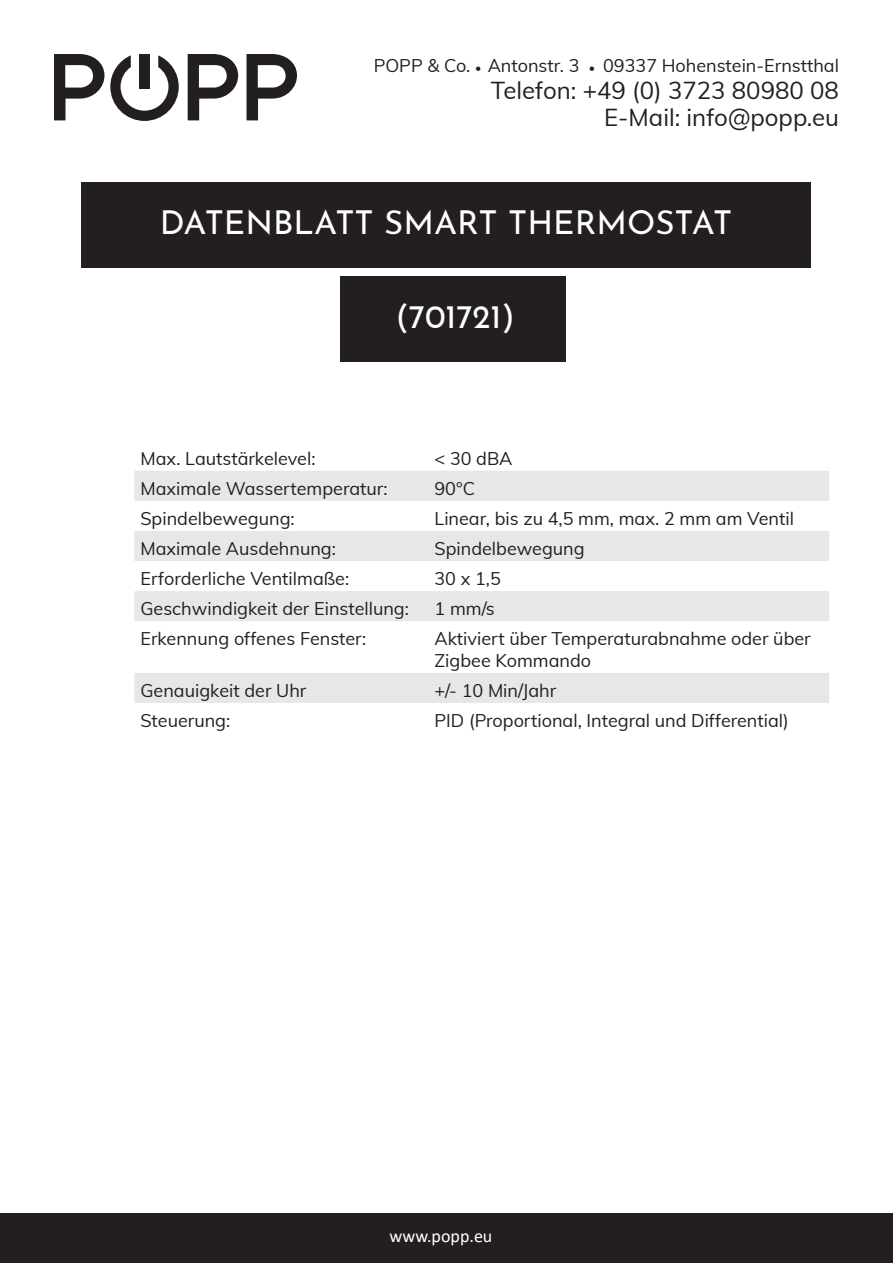
<style>
.page{position:relative;width:893px;height:1263px;background:#fff}
.page>*{position:absolute;margin:0;border:0;box-sizing:border-box;transform-origin:0 0}
.t1{font:33px "Josefin Sans";color:#fff}
.t2{font:24px "Muli";color:#231f20}
.t3{font:18px/21.6px "Muli";color:#231f20}
.t4{font:18px "Calibri";color:#fff}
.s1{font-size:12px}
</style>
<div class="page">
<svg style="left:54px;top:54px;width:125px;height:67px"></svg>
<svg style="left:188px;top:54px;width:51px;height:66px"></svg>
<svg style="left:247px;top:54px;width:50px;height:66px"></svg>
<div style="left:139px;top:54px;width:11px;height:34px;background:#231f20"></div>
<div style="left:0;top:1213px;width:893px;height:50px;background:#231f20"></div>
<div style="left:82px;top:183px;width:729px;height:85px;background:#231f20"></div>
<div style="left:340px;top:277px;width:226px;height:85px;background:#231f20"></div>
<svg style="left:134px;top:471px;width:695px;height:232px;fill:#e6e7e9"></svg>
<p class="t3" style="left:374px;top:54px;width:467px">POPP &amp; Co. <span class="s1">•</span> Antonstr. 3 <span class="s1">•</span> 09337 Hohenstein-Ernstthal</p>
<p class="t2" style="left:491px;top:73px;width:350px">Telefon: +49 (0) 3723 80980 08</p>
<p class="t2" style="left:604px;top:100px;width:236px">E-Mail: info@popp.eu</p>
<p class="t1" style="left:160px;top:194px;width:574px">DATENBLATT SMART THERMOSTAT</p>
<p class="t1" style="left:395px;top:288px;width:121px">(701721)</p>
<p class="t3" style="left:140px;top:447px;width:177px">Max. Lautstärkelevel:</p>
<p class="t3" style="left:434px;top:447px;width:79px">&lt; 30 dBA</p>
<p class="t3" style="left:140px;top:477px;width:249px">Maximale Wassertemperatur:</p>
<p class="t3" style="left:434px;top:477px;width:42px">90°C</p>
<p class="t3" style="left:140px;top:507px;width:156px">Spindelbewegung:</p>
<p class="t3" style="left:434px;top:507px;width:361px">Linear, bis zu 4,5 mm, max. 2 mm am Ventil</p>
<p class="t3" style="left:140px;top:537px;width:197px">Maximale Ausdehnung:</p>
<p class="t3" style="left:434px;top:537px;width:152px">Spindelbewegung</p>
<p class="t3" style="left:140px;top:567px;width:210px">Erforderliche Ventilmaße:</p>
<p class="t3" style="left:434px;top:567px;width:68px">30 x 1,5</p>
<p class="t3" style="left:140px;top:597px;width:270px">Geschwindigkeit der Einstellung:</p>
<p class="t3" style="left:434px;top:597px;width:62px">1 mm/s</p>
<p class="t3" style="left:140px;top:627px;width:227px">Erkennung offenes Fenster:</p>
<p class="t3" style="left:434px;top:627px;width:378px">Aktiviert über Temperaturabnahme oder über<br>Zigbee Kommando</p>
<p class="t3" style="left:140px;top:679px;width:168px">Genauigkeit der Uhr</p>
<p class="t3" style="left:434px;top:679px;width:123px">+/- 10 Min/Jahr</p>
<p class="t3" style="left:140px;top:709px;width:91px">Steuerung:</p>
<p class="t3" style="left:434px;top:709px;width:356px">PID (Proportional, Integral und Differential)</p>
<p class="t4" style="left:389px;top:1223px;width:104px">www.popp.eu</p>
</div>
